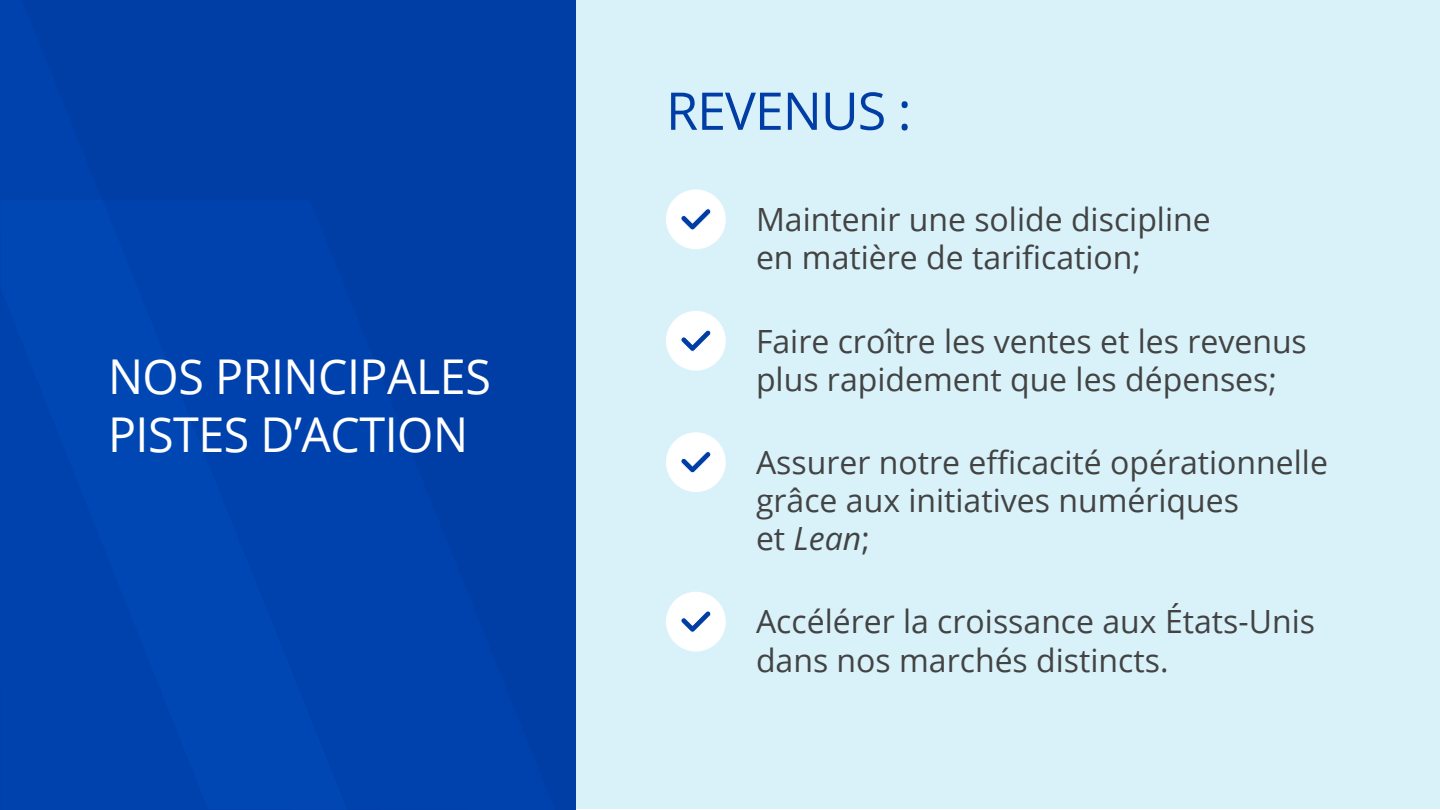
<style>
.page{position:relative;width:1440px;height:810px;background:#fff}
.page>*{position:absolute;margin:0;border:0;box-sizing:border-box;transform-origin:0 0}
.t1{font:52px "Open Sans";letter-spacing:-.02em;color:#003da5}
.Texte_courant{font:48px/58px "Open Sans";letter-spacing:-.01em;color:#fff}
.t2{font:32px/38px "Open Sans";color:#434343}
.s1{font-style:italic}
</style>
<div class="page">
<div style="left:576px;top:0;width:864px;height:809px;background:#d9f2fa"></div>
<div style="left:666px;top:189px;width:60px;height:60px;background:#fff;border-radius:50%"></div>
<svg style="left:681px;top:208px;width:30px;height:22px"></svg>
<div style="left:666px;top:311px;width:60px;height:60px;background:#fff;border-radius:50%"></div>
<svg style="left:681px;top:330px;width:30px;height:22px"></svg>
<div style="left:666px;top:432px;width:60px;height:60px;background:#fff;border-radius:50%"></div>
<svg style="left:681px;top:451px;width:30px;height:22px"></svg>
<div style="left:666px;top:592px;width:60px;height:59px;background:#fff;border-radius:50%"></div>
<svg style="left:681px;top:611px;width:30px;height:22px"></svg>
<div style="left:0;top:0;width:576px;height:810px;background:#003da5"></div>
<svg style="left:0;top:200px;width:347px;height:610px"></svg>
<p class="Texte_courant" style="left:108px;top:347px;width:384px">NOS PRINCIPALES<br>PISTES D’ACTION</p>
<p class="t1" style="left:666px;top:75px;width:247px">REVENUS :</p>
<p class="t2" style="left:756px;top:200px;width:456px">Maintenir une solide discipline en matière de tarification;</p>
<p class="t2" style="left:756px;top:321px;width:552px">Faire croître les ventes et les revenus plus rapidement que les dépenses;</p>
<p class="t2" style="left:756px;top:443px;width:573px">Assurer notre efficacité opérationnelle grâce aux initiatives numériques<br>et <span class="s1">Lean</span>;</p>
<p class="t2" style="left:756px;top:602px;width:561px">Accélérer la croissance aux États-Unis dans nos marchés distincts.</p>
</div>
